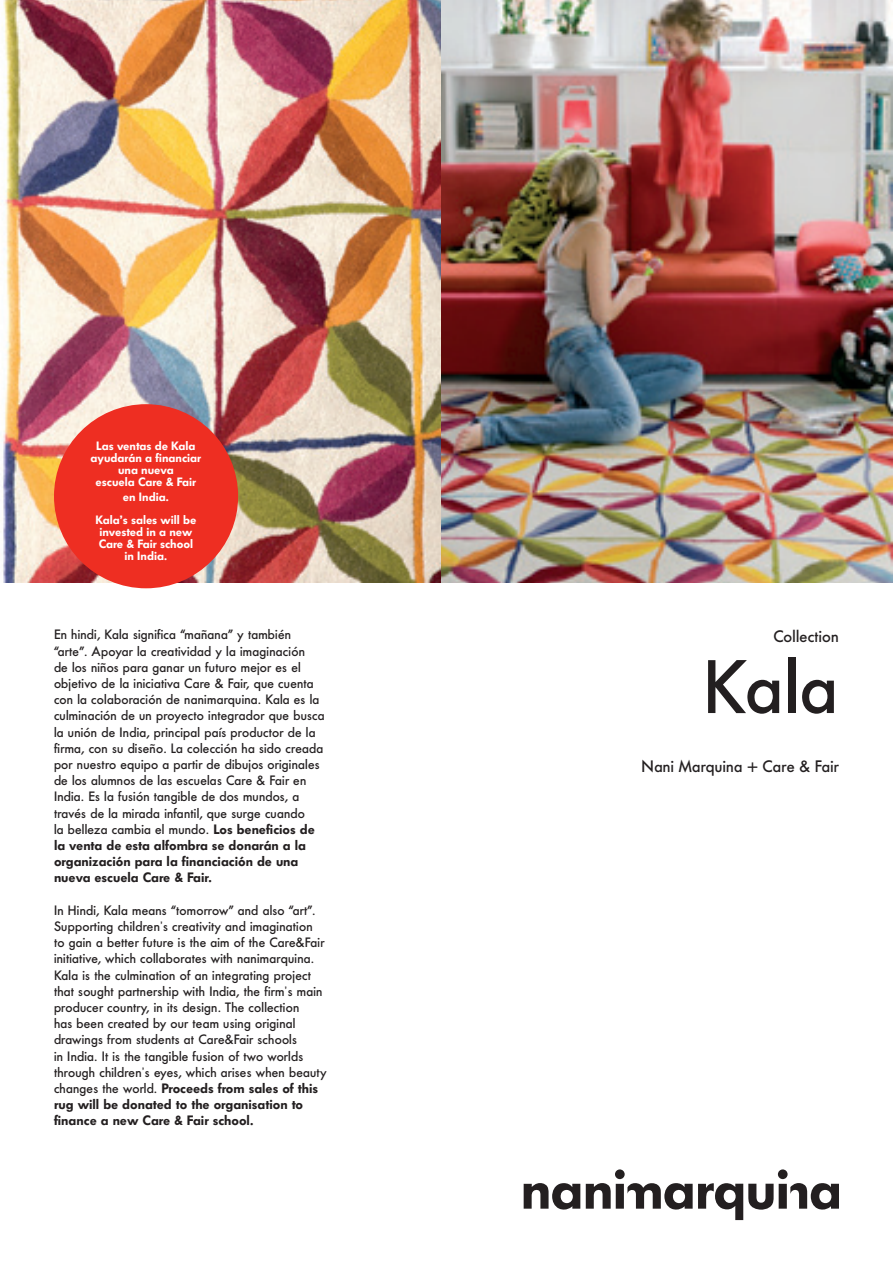
<style>
.page{position:relative;width:893px;height:1263px;background:#fff}
.page>*{position:absolute;margin:0;border:0;box-sizing:border-box;transform-origin:0 0}
.t1{font:500 75px "Futura BQ";color:#231f20}
.t2{font:500 16.5px "Futura BQ";color:#231f20}
.t3{font:500 13.5px/16.2px "Futura BQ";color:#231f20}
.t4{font:600 12px/12px "Futura BQ";color:#fff;text-align:center}
.s1{font-weight:600}
</style>
<div class="page">
<img style="left:2px;top:0;width:890px;height:583px">
<svg style="left:524px;top:1183px;width:56px;height:26px"></svg>
<svg style="left:586px;top:1169px;width:253px;height:51px"></svg>
<div style="left:54px;top:404px;width:184px;height:184px;background:#ee2e22;border-radius:50%"></div>
<p class="t4" style="left:91px;top:440px;width:112px">Las ventas de Kala ayudarán a financiar una nueva<br>escuela Care &amp; Fair</p>
<p class="t4" style="left:96px;top:486px;width:102px;line-height:22.5px">en India.<br>Kala’s sales will be</p>
<p class="t4" style="left:99px;top:526px;width:96px">invested in a new<br>Care &amp; Fair school in India.</p>
<p class="t3" style="left:54px;top:627px;width:272px">En hindi, Kala significa “mañana” y también “arte”. Apoyar la creatividad y la imaginación<br>de los niños para ganar un futuro mejor es el objetivo de la iniciativa Care &amp; Fair, que cuenta con la colaboración de nanimarquina. Kala es la culminación de un proyecto integrador que busca la unión de India, principal país productor de la firma, con su diseño. La colección ha sido creada por nuestro equipo a partir de dibujos originales de los alumnos de las escuelas Care &amp; Fair en India. Es la fusión tangible de dos mundos, a través de la mirada infantil, que surge cuando<br>la belleza cambia el mundo. <span class="s1">Los beneficios de la venta de esta alfombra se donarán a la organización para la financiación de una nueva escuela Care &amp; Fair.</span></p>
<p class="t3" style="left:54px;top:902px;width:274px">In Hindi, Kala means “tomorrow” and also “art”.<br>Supporting children’s creativity and imagination to gain a better future is the aim of the Care&amp;Fair initiative, which collaborates with nanimarquina.<br>Kala is the culmination of an integrating project that sought partnership with India, the firm’s main producer country, in its design. The collection<br>has been created by our team using original drawings from students at Care&amp;Fair schools<br>in India. It is the tangible fusion of two worlds through children’s eyes, which arises when beauty changes the world. <span class="s1">Proceeds from sales of this rug will be donated to the organisation to finance a new Care &amp; Fair school.</span></p>
<p class="t2" style="left:773px;top:626px;width:67px">Collection</p>
<h1 class="t1" style="left:703px;top:643px;width:137px">Kala</h1>
<p class="t2" style="left:642px;top:756px;width:199px">Nani Marquina + Care &amp; Fair</p>
</div>
